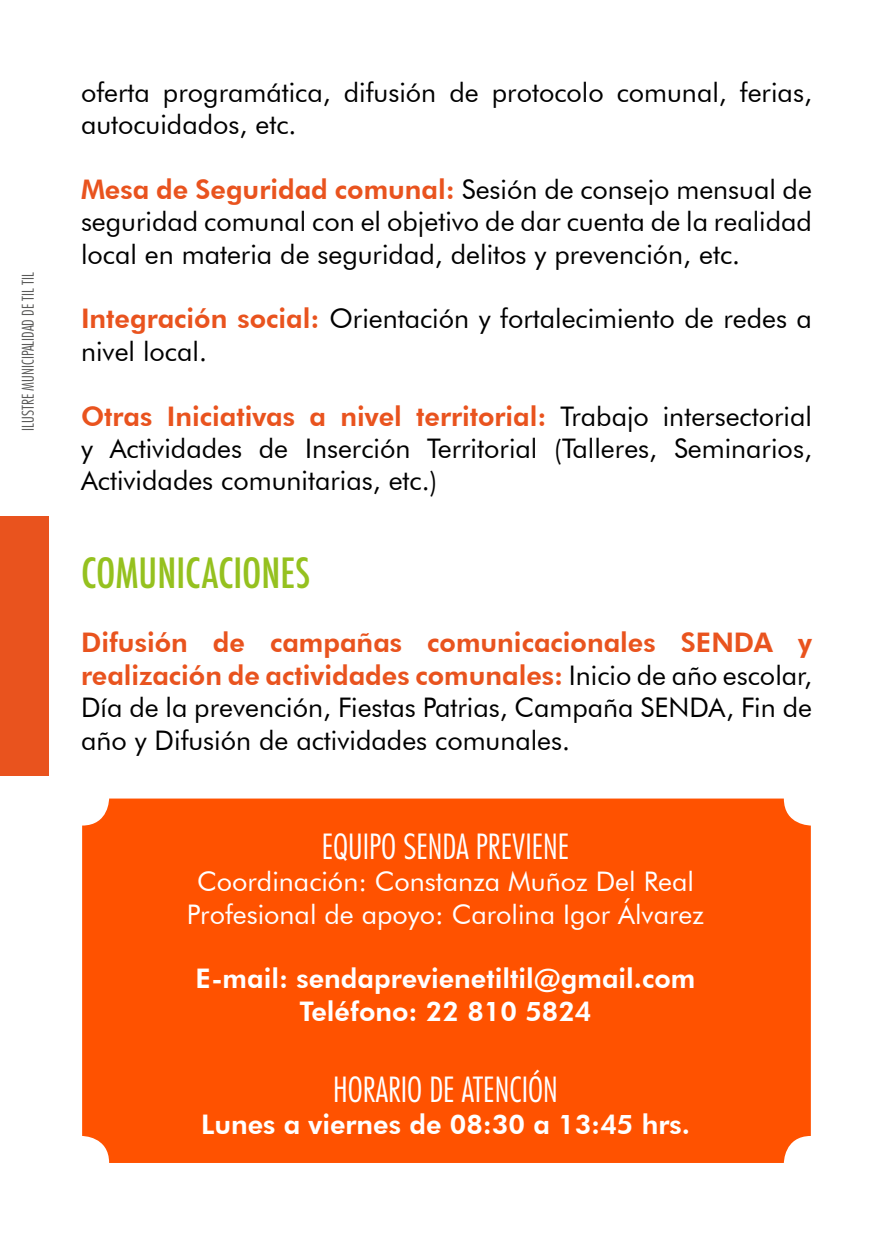
<style>
.page{position:relative;width:893px;height:1244px;background:#fff}
.page>*{position:absolute;margin:0;border:0;box-sizing:border-box;transform-origin:0 0}
.t1{font:500 condensed 40.5px "Futura";color:#95c11f}
.t2{font:300 condensed 33.75px "Futura";color:#fff}
.t3{font:27px/32.4px "Futura BT";color:#000;text-align:justify}
.t4{font:800 27px/32.4px "Futura BT";color:#fff;text-align:center}
.t5{font:27px/32.4px "Futura BT";color:#fff;text-align:center}
.t6{font:300 condensed 15.75px "Futura";color:#5a5a59}
.s1{font-weight:800;color:#e9531e}
</style>
<div class="page">
<div style="left:0;top:517px;width:49px;height:259px;background:#e9531e"></div>
<div style="left:82px;top:798px;width:729px;height:365px;background:#ff5200;border-radius:27px"></div>
<p class="t6" style="left:19px;top:431px;width:160px;rotate:-90deg">ILUSTRE MUNICIPALIDAD DE TIL TIL</p>
<p class="t3" style="left:81px;top:75px;width:732px">oferta programática, difusión de protocolo comunal, ferias, autocuidados, etc.</p>
<p class="t3" style="left:81px;top:173px;width:732px"><span class="s1">Mesa de Seguridad comunal:</span> Sesión de consejo mensual de seguridad comunal con el objetivo de dar cuenta de la realidad local en materia de seguridad, delitos y prevención, etc.</p>
<p class="t3" style="left:81px;top:302px;width:732px"><span class="s1">Integración social:</span> Orientación y fortalecimiento de redes a nivel local.</p>
<p class="t3" style="left:81px;top:399px;width:732px"><span class="s1">Otras Iniciativas a nivel territorial:</span> Trabajo intersectorial y Actividades de Inserción Territorial (Talleres, Seminarios, Actividades comunitarias, etc.)</p>
<h1 class="t1" style="left:81px;top:547px;width:231px">COMUNICACIONES</h1>
<p class="t3" style="left:81px;top:626px;width:732px"><span class="s1">Difusión de campañas comunicacionales SENDA y realización de actividades comunales:</span> Inicio de año escolar, Día de la prevención, Fiestas Patrias, Campaña SENDA, Fin de año y Difusión de actividades comunales.</p>
<p class="t2" style="left:322px;top:826px;width:249px">EQUIPO SENDA PREVIENE</p>
<p class="t5" style="left:187px;top:865px;width:519px">Coordinación: Constanza Muñoz Del Real<br>Profesional de apoyo: Carolina Igor Álvarez</p>
<p class="t4" style="left:195px;top:962px;width:502px">E-mail: sendaprevienetiltil@gmail.com<br>Teléfono: 22 810 5824</p>
<p class="t2" style="left:333px;top:1069px;width:226px">HORARIO DE ATENCIÓN</p>
<p class="t4" style="left:201px;top:1108px;width:490px">Lunes a viernes de 08:30 a 13:45 hrs.</p>
</div>
